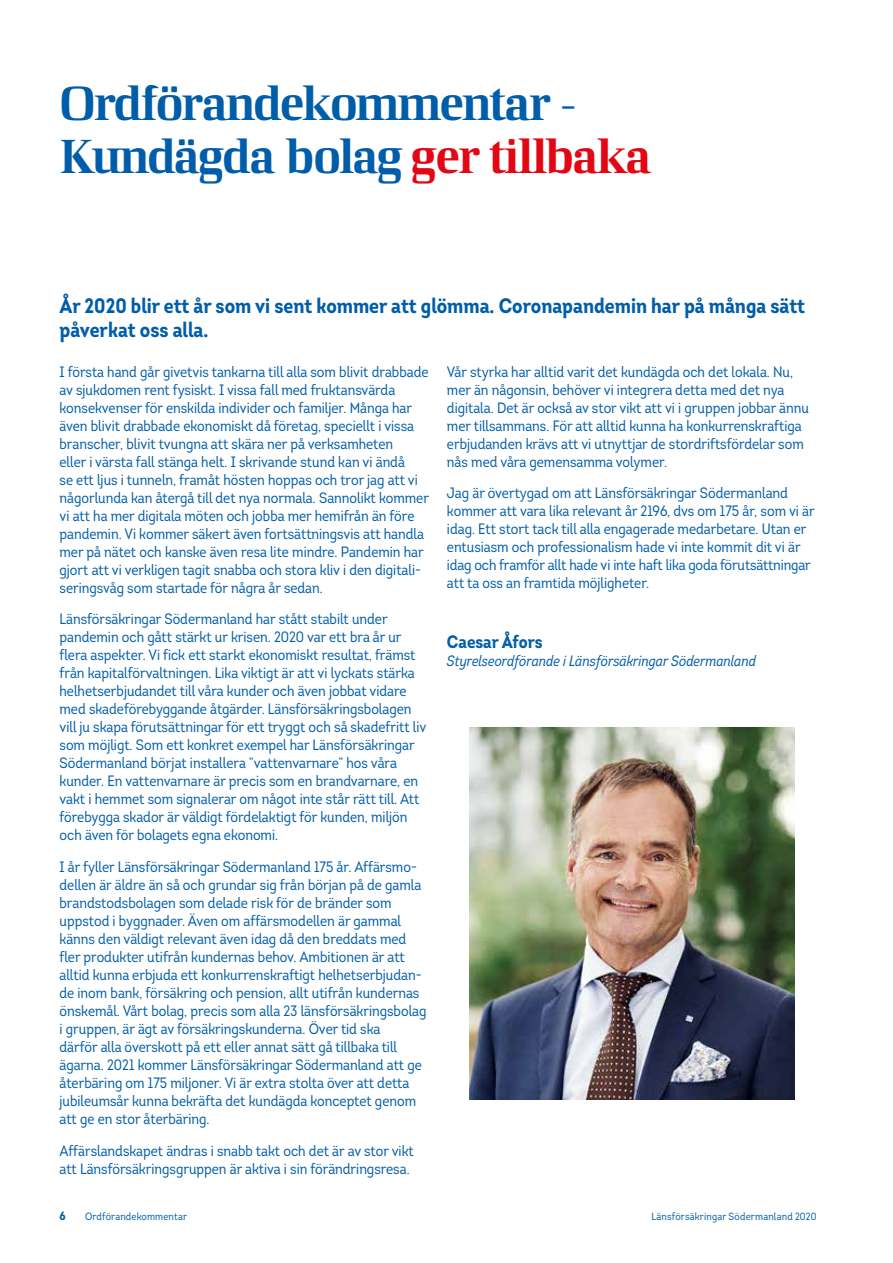
<style>
.page{position:relative;width:893px;height:1263px;background:#fff}
.page>*{position:absolute;margin:0;border:0;box-sizing:border-box;transform-origin:0 0}
.t1{font:48px/53.1px "LF Rubrik 2";letter-spacing:-.04em;color:#005da9}
.t2{font:700 21px/24px "Intro Cond";color:#005da9}
.t3{font:700 18px "Intro Cond";color:#005da9}
.t4{font:15px/18px "Intro Cond";color:#005da9}
.t5{font:italic 15px "Intro Cond";color:#005da9}
.t6{font:700 12px "Intro Cond";color:#005da9}
.t7{font:10.5px "Intro Cond";letter-spacing:.015em;color:#005da9}
.s1{color:#e30613}
</style>
<div class="page">
<img style="left:470px;top:727px;width:324px;height:373px">
<h1 class="t1" style="left:60px;top:75px;width:593px">Ordförandekommentar -<br>Kundägda bolag <span class="s1">ger tillbaka</span></h1>
<h2 class="t2" style="left:60px;top:293px;width:747px">År 2020 blir ett år som vi sent kommer att glömma. Coronapandemin har på många sätt påverkat oss alla.</h2>
<p class="t4" style="left:60px;top:362px;width:371px">I första hand går givetvis tankarna till alla som blivit drabbade av sjukdomen rent fysiskt. I vissa fall med fruktansvärda konsekvenser för enskilda individer och familjer. Många har även blivit drabbade ekonomiskt då företag, speciellt i vissa branscher, blivit tvungna att skära ner på verksamheten<br>eller i värsta fall stänga helt. I skrivande stund kan vi ändå<br>se ett ljus i tunneln, framåt hösten hoppas och tror jag att vi någorlunda kan återgå till det nya normala. Sannolikt kommer vi att ha mer digitala möten och jobba mer hemifrån än före pandemin. Vi kommer säkert även fortsättningsvis att handla mer på nätet och kanske även resa lite mindre. Pandemin har gjort att vi verkligen tagit snabba och stora kliv i den digitali&shy;seringsvåg som startade för några år sedan.</p>
<p class="t4" style="left:60px;top:610px;width:368px">Länsförsäkringar Södermanland har stått stabilt under pandemin och gått stärkt ur krisen. 2020 var ett bra år ur flera aspekter. Vi fick ett starkt ekonomiskt resultat, främst från kapitalförvaltningen. Lika viktigt är att vi lyckats stärka helhetserbjudandet till våra kunder och även jobbat vidare med skadeförebyggande åtgärder. Länsförsäkringsbolagen vill ju skapa förutsättningar för ett tryggt och så skadefritt liv som möjligt. Som ett konkret exempel har Länsförsäkringar Södermanland börjat installera ”vattenvarnare” hos våra kunder. En vattenvarnare är precis som en brandvarnare, en vakt i hemmet som signalerar om något inte står rätt till. Att förebygga skador är väldigt fördelaktigt för kunden, miljön och även för bolagets egna ekonomi.</p>
<p class="t4" style="left:60px;top:858px;width:368px">I år fyller Länsförsäkringar Södermanland 175 år. Affärsmo&shy;dellen är äldre än så och grundar sig från början på de gamla brandstodsbolagen som delade risk för de bränder som uppstod i byggnader. Även om affärsmodellen är gammal känns den väldigt relevant även idag då den breddats med fler produkter utifrån kundernas behov. Ambitionen är att alltid kunna erbjuda ett konkurrenskraftigt helhetserbjudan&shy;de inom bank, försäkring och pension, allt utifrån kundernas önskemål. Vårt bolag, precis som alla 23 länsförsäkringsbolag i gruppen, är ägt av försäkringskunderna. Över tid ska<br>därför alla överskott på ett eller annat sätt gå tillbaka till ägarna. 2021 kommer Länsförsäkringar Södermanland att ge återbäring om 175 miljoner. Vi är extra stolta över att detta jubileumsår kunna bekräfta det kundägda konceptet genom att ge en stor återbäring.</p>
<p class="t4" style="left:60px;top:1142px;width:356px">Affärslandskapet ändras i snabb takt och det är av stor vikt att Länsförsäkringsgruppen är aktiva i sin förändringsresa.</p>
<p class="t4" style="left:447px;top:362px;width:363px">Vår styrka har alltid varit det kundägda och det lokala. Nu, mer än någonsin, behöver vi integrera detta med det nya digitala. Det är också av stor vikt att vi i gruppen jobbar ännu mer tillsammans. För att alltid kunna ha konkurrenskraftiga erbjudanden krävs att vi utnyttjar de stordriftsfördelar som nås med våra gemensamma volymer.</p>
<p class="t4" style="left:447px;top:484px;width:369px">Jag är övertygad om att Länsförsäkringar Södermanland kommer att vara lika relevant år 2196, dvs om 175 år, som vi är idag. Ett stort tack till alla engagerade medarbetare. Utan er entusiasm och professionalism hade vi inte kommit dit vi är idag och framför allt hade vi inte haft lika goda förutsättningar att ta oss an framtida möjligheter.</p>
<p class="t3" style="left:447px;top:630px;width:97px">Caesar Åfors</p>
<p class="t5" style="left:447px;top:651px;width:311px">Styrelseordförande i Länsförsäkringar Södermanland</p>
<p class="t6" style="left:60px;top:1208px;width:8px">6</p>
<p class="t7" style="left:85px;top:1210px;width:103px">Ordförandekommentar</p>
<p class="t7" style="left:651px;top:1210px;width:166px">Länsförsäkringar Södermanland 2020</p>
</div>
